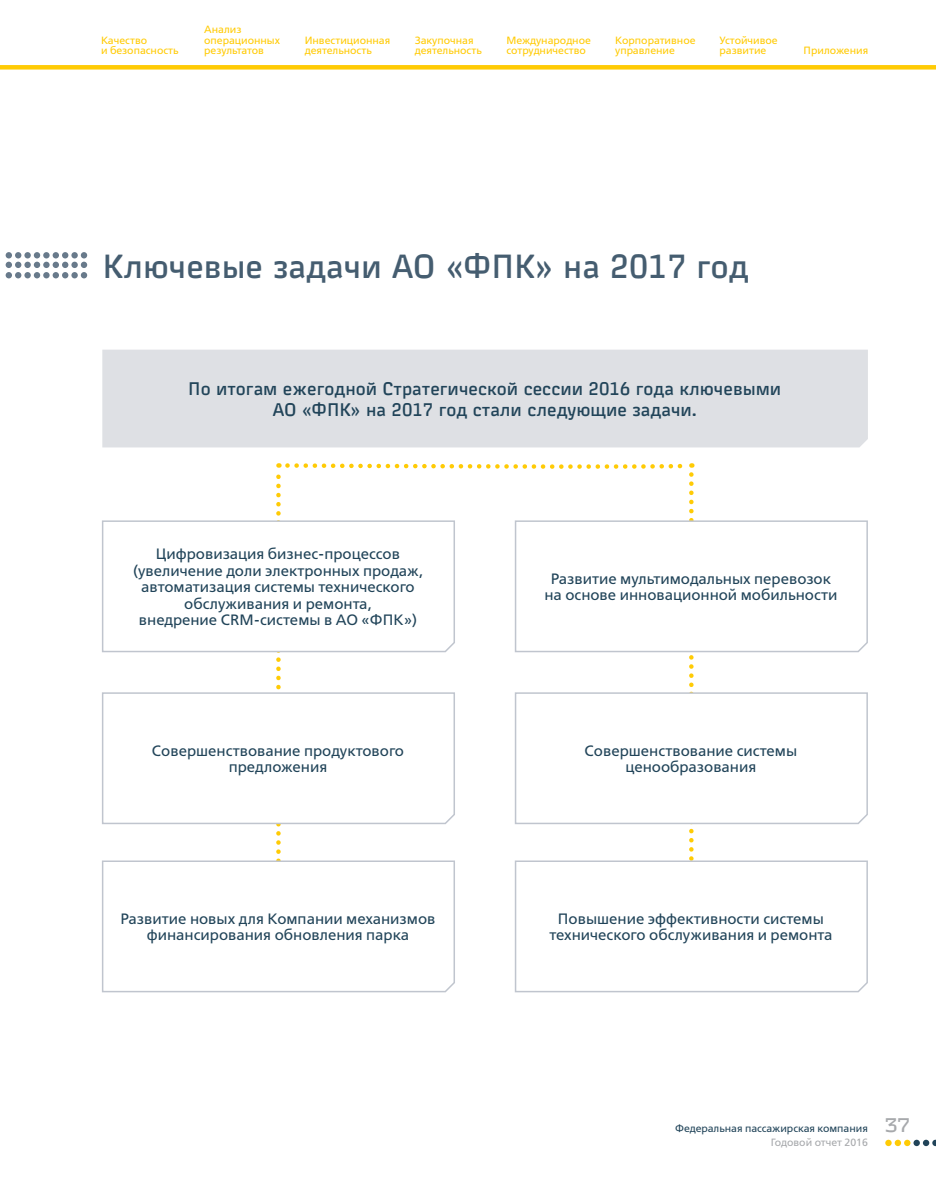
<style>
.page{position:relative;width:936px;height:1191px;background:#fff}
.page>*{position:absolute;margin:0;border:0;box-sizing:border-box;transform-origin:0 0}
.t1{font:33px "Russian Rail G Pro";color:#455d70}
.t2{font:expanded 19.5px "Russian Rail G Pro";color:#a7a9ac}
.t3{font:18px/21.6px "Russian Rail G Pro";color:#214459;text-align:center}
.t4{font:15px/16.5px "FSRAILWAY Book";color:#214459;text-align:center}
.t5{font:10.5px/10.5px "FSRAILWAY Book";color:#ffcb05}
.t6{font:10.5px "FSRAILWAY Book";color:#214459}
.t7{font:10.5px "FSRAILWAY Book";color:#a7a9ac}
</style>
<div class="page">
<svg style="left:922px;top:1139px;width:7px;height:7px"></svg>
<svg style="left:932px;top:1139px;width:3px;height:7px"></svg>
<div style="left:913px;top:1139px;width:6px;height:7px;background:#214459;border-radius:50%"></div>
<div style="left:885px;top:1139px;width:6px;height:7px;background:#ffcb05;border-radius:50%"></div>
<div style="left:904px;top:1139px;width:6px;height:7px;background:#ffcb05;border-radius:50%"></div>
<svg style="left:894px;top:1139px;width:7px;height:7px"></svg>
<div style="left:0;top:65px;width:935px;height:5px;background:#ffcb05"></div>
<svg style="left:276px;top:463px;width:417px;height:396px"></svg>
<div style="left:102px;top:350px;width:765px;height:97px;background:#dee0e4"></div>
<svg style="left:102px;top:519px;width:354px;height:134px"></svg>
<svg style="left:514px;top:519px;width:354px;height:134px"></svg>
<svg style="left:102px;top:691px;width:354px;height:134px"></svg>
<svg style="left:102px;top:859px;width:353px;height:134px"></svg>
<svg style="left:514px;top:691px;width:354px;height:134px"></svg>
<svg style="left:514px;top:859px;width:354px;height:134px"></svg>
<div style="left:43px;top:252px;width:7px;height:6px;background:#687a8b;border-radius:50%"></div>
<div style="left:24px;top:252px;width:7px;height:6px;background:#687a8b;border-radius:50%"></div>
<div style="left:43px;top:262px;width:7px;height:6px;background:#687a8b;border-radius:50%"></div>
<div style="left:43px;top:272px;width:7px;height:6px;background:#687a8b;border-radius:50%"></div>
<div style="left:24px;top:262px;width:7px;height:6px;background:#687a8b;border-radius:50%"></div>
<div style="left:24px;top:272px;width:7px;height:6px;background:#687a8b;border-radius:50%"></div>
<svg style="left:34px;top:252px;width:6px;height:26px"></svg>
<svg style="left:6px;top:252px;width:15px;height:26px"></svg>
<svg style="left:81px;top:252px;width:6px;height:26px"></svg>
<svg style="left:53px;top:252px;width:15px;height:26px"></svg>
<div style="left:71px;top:262px;width:7px;height:6px;background:#687a8b;border-radius:50%"></div>
<div style="left:71px;top:272px;width:7px;height:6px;background:#687a8b;border-radius:50%"></div>
<div style="left:71px;top:252px;width:7px;height:6px;background:#687a8b;border-radius:50%"></div>
<p class="t5" style="left:204px;top:24px;width:77px">Анализ операционных результатов</p>
<p class="t5" style="left:101px;top:35px;width:79px">Качество<br>и безопасность</p>
<p class="t5" style="left:305px;top:35px;width:87px">Инвестиционная деятельность</p>
<p class="t5" style="left:414px;top:35px;width:69px">Закупочная деятельность</p>
<p class="t5" style="left:615px;top:35px;width:82px">Корпоративное управление</p>
<p class="t5" style="left:719px;top:35px;width:60px">Устойчивое развитие</p>
<p class="t5" style="left:506px;top:35px;width:86px">Международное сотрудничество</p>
<p class="t5" style="left:803px;top:45px;width:66px">Приложения</p>
<h1 class="t1" style="left:102px;top:246px;width:648px">Ключевые задачи АО «ФПК» на 2017 год</h1>
<p class="t3" style="left:188px;top:377px;width:594px">По итогам ежегодной Стратегической сессии 2016 года ключевыми<br>АО «ФПК» на 2017 год стали следующие задачи.</p>
<p class="t4" style="left:133px;top:545px;width:291px">Цифровизация бизнес- процессов (увеличение доли электронных продаж, автоматизация системы технического обслуживания и ремонта,<br>внедрение CRM-системы в АО «ФПК»)</p>
<p class="t4" style="left:152px;top:742px;width:254px">Совершенствование продуктового предложения</p>
<p class="t4" style="left:120px;top:910px;width:316px">Развитие новых для Компании механизмов финансирования обновления парка</p>
<p class="t4" style="left:544px;top:570px;width:294px">Развитие мультимодальных перевозок на основе инновационной мобильности</p>
<p class="t4" style="left:584px;top:742px;width:214px">Совершенствование системы ценообразования</p>
<p class="t4" style="left:549px;top:910px;width:284px">Повышение эффективности системы технического обслуживания и ремонта</p>
<p class="t6" style="left:675px;top:1122px;width:194px">Федеральная пассажирская компания</p>
<p class="t7" style="left:770px;top:1136px;width:98px">Годовой отчет 2016</p>
<h2 class="t2" style="left:884px;top:1113px;width:27px">37</h2>
</div>
